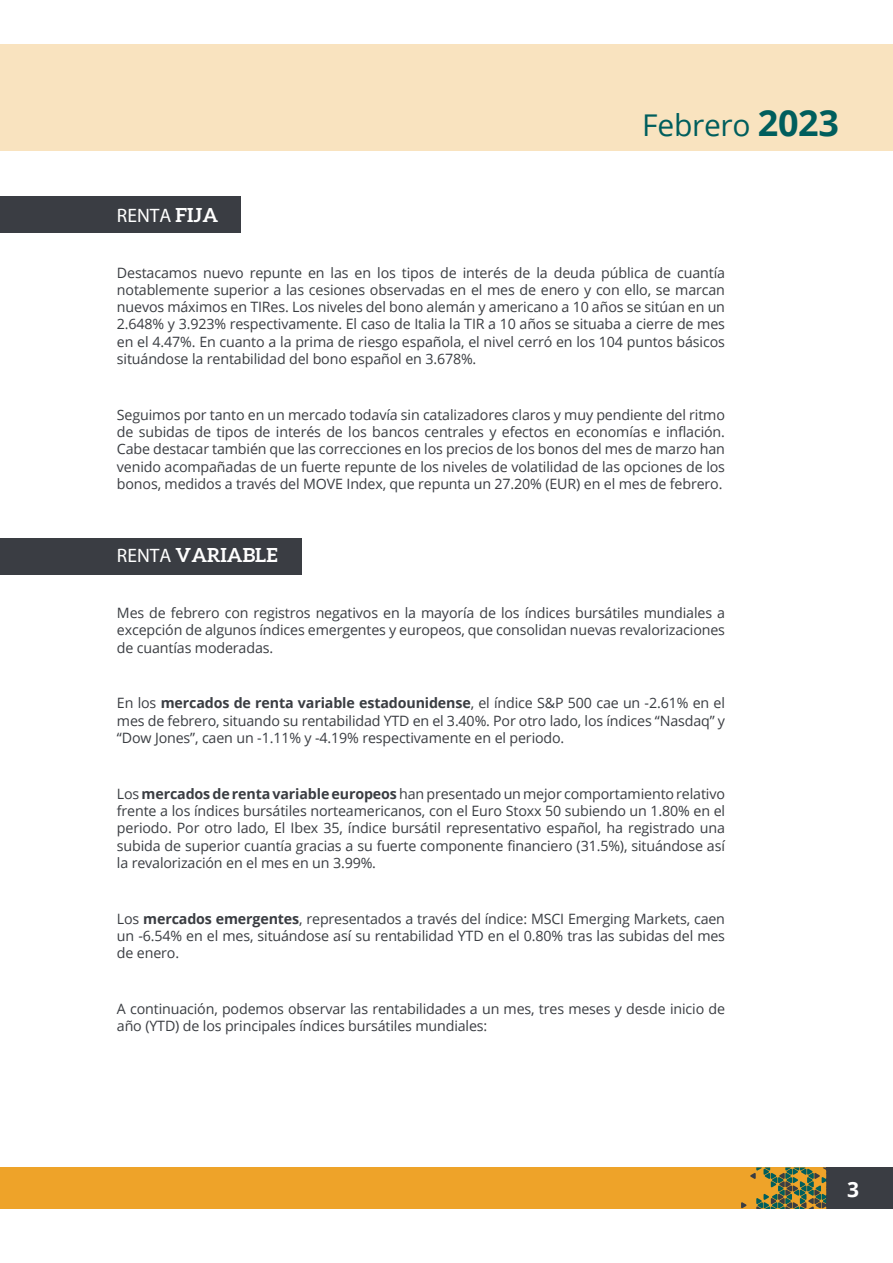
<style>
.page{position:relative;width:893px;height:1263px;background:#fff}
.page>*{position:absolute;margin:0;border:0;box-sizing:border-box;transform-origin:0 0}
.t1{font:30px "Open Sans";letter-spacing:-.01em;color:#005e5d}
.t2{font:700 21px "Open Sans";color:#fff}
.t3{font:700 19.5px "Aleo";color:#fff}
.t4{font:19.5px "Myriad Pro";color:#fff}
.t5{font:14.25px/17.2px "Open Sans";letter-spacing:-.01em;color:#3a3d42;text-align:justify}
.s1{font-family:"Aleo";font-weight:700}
.s2{font-weight:700;font-size:36px}
.s3{font-family:"Myriad Pro";font-weight:400}
.s4{font-weight:700}
</style>
<div class="page">
<div style="left:0;top:1167px;width:893px;height:42px;background:#eea329"></div>
<div style="left:826px;top:1167px;width:67px;height:42px;background:#3a3d43"></div>
<svg style="left:741px;top:1167px;width:85px;height:42px"></svg>
<div style="left:0;top:45px;width:893px;height:106px;background:#f9e3bf"></div>
<div style="left:0;top:197px;width:241px;height:36px;background:#3a3d43"></div>
<div style="left:0;top:538px;width:302px;height:36px;background:#3a3d43"></div>
<h3 class="t4" style="left:117px;top:203px;width:103px">RENTA <span class="s1">FIJA</span></h3>
<h1 class="t1" style="left:642px;top:105px;width:198px">Febrero <span class="s2">2023</span></h1>
<p class="t5" style="left:117px;top:264px;width:610px">Destacamos nuevo repunte en las en los tipos de interés de la deuda pública de cuantía notablemente superior a las cesiones observadas en el mes de enero y con ello, se marcan nuevos máximos en TIRes. Los niveles del bono alemán y americano a 10 años se sitúan en un 2.648% y 3.923% respectivamente. El caso de Italia la TIR a 10 años se situaba a cierre de mes en el 4.47%. En cuanto a la prima de riesgo española, el nivel cerró en los 104 puntos básicos situándose la rentabilidad del bono español en 3.678%.</p>
<p class="t5" style="left:117px;top:406px;width:610px">Seguimos por tanto en un mercado todavía sin catalizadores claros y muy pendiente del ritmo de subidas de tipos de interés de los bancos centrales y efectos en economías e inflación.<br>Cabe destacar también que las correcciones en los precios de los bonos del mes de marzo han venido acompañadas de un fuerte repunte de los niveles de volatilidad de las opciones de los bonos, medidos a través del MOVE Index, que repunta un 27.20% (EUR) en el mes de febrero.</p>
<h3 class="t3" style="left:117px;top:543px;width:162px"><span class="s3">RENTA</span> VARIABLE</h3>
<p class="t5" style="left:117px;top:604px;width:610px">Mes de febrero con registros negativos en la mayoría de los índices bursátiles mundiales a excepción de algunos índices emergentes y europeos, que consolidan nuevas revalorizaciones de cuantías moderadas.</p>
<p class="t5" style="left:117px;top:694px;width:610px">En los <span class="s4">mercados de renta variable estadounidense</span>, el índice S&amp;P 500 cae un -2.61% en el mes de febrero, situando su rentabilidad YTD en el 3.40%. Por otro lado, los índices “Nasdaq” y “Dow Jones”, caen un -1.11% y -4.19% respectivamente en el periodo.</p>
<p class="t5" style="left:117px;top:784px;width:610px">Los <span class="s4">mercados de renta variable europeos</span> han presentado un mejor comportamiento relativo frente a los índices bursátiles norteamericanos, con el Euro Stoxx 50 subiendo un 1.80% en el periodo. Por otro lado, El Ibex 35, índice bursátil representativo español, ha registrado una subida de superior cuantía gracias a su fuerte componente financiero (31.5%), situándose así la revalorización en el mes en un 3.99%.</p>
<p class="t5" style="left:117px;top:909px;width:610px">Los <span class="s4">mercados emergentes</span>, representados a través del índice: MSCI Emerging Markets, caen un -6.54% en el mes, situándose así su rentabilidad YTD en el 0.80% tras las subidas del mes de enero.</p>
<p class="t5" style="left:117px;top:1000px;width:610px">A continuación, podemos observar las rentabilidades a un mes, tres meses y desde inicio de año (YTD) de los principales índices bursátiles mundiales:</p>
<h2 class="t2" style="left:847px;top:1175px;width:13px">3</h2>
</div>
